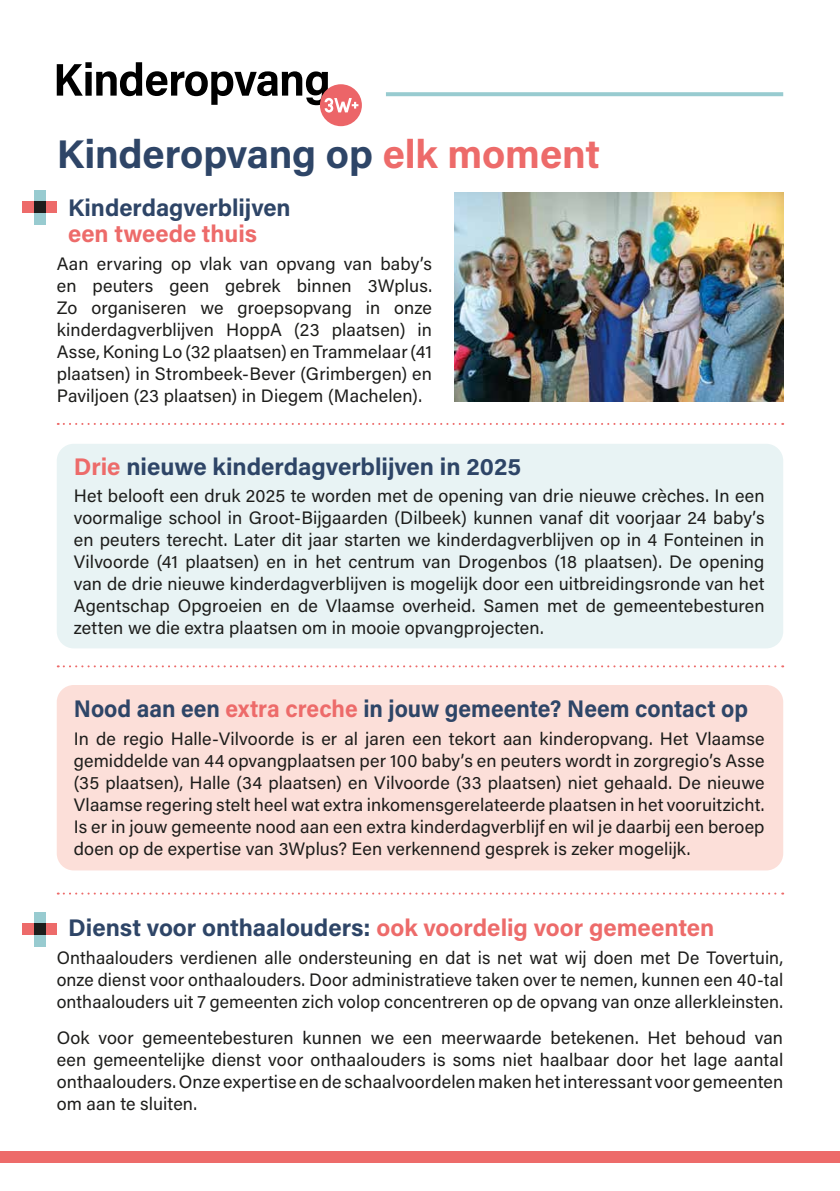
<style>
.page{position:relative;width:840px;height:1191px;background:#fff}
.page>*{position:absolute;margin:0;border:0;box-sizing:border-box;transform-origin:0 0}
.t1{font:700 40px "Acumin Pro";letter-spacing:-.005em;color:#2e4567}
.t2{font:700 24px "Acumin Pro";color:#ed6b6a}
.t3{font:700 24px "Acumin Pro";color:#2e4567}
.t4{font:700 24px "Acumin Pro";color:#2e4567;scale:.95 1}
.t5{font:18px/22px "Acumin Pro";letter-spacing:.005em;color:#1d1d1b;text-align:justify}
.s1{color:#ed6b6a}
.s2{color:#2e4567}
</style>
<div class="page">
<div style="left:57px;top:444px;width:725px;height:204px;background:#e8f3f4;border-radius:17px"></div>
<div style="left:0;top:1151px;width:839px;height:11px;background:#ed6b6a"></div>
<svg style="left:58px;top:423px;width:724px;height:2px"></svg>
<svg style="left:58px;top:665px;width:724px;height:2px"></svg>
<svg style="left:58px;top:892px;width:724px;height:2px"></svg>
<div style="left:320px;top:84px;width:41px;height:42px;background:#ec6568;border-radius:50%"></div>
<svg style="left:57px;top:62px;width:301px;height:51px"></svg>
<div style="left:23px;top:201px;width:34px;height:12px;background:#ed6b6a"></div>
<div style="left:34px;top:190px;width:11px;height:34px;background:#98cbd0"></div>
<div style="left:34px;top:201px;width:11px;height:12px;background:#1d1d1b"></div>
<div style="left:57px;top:685px;width:725px;height:185px;background:#fcdfd9;border-radius:17px"></div>
<div style="left:23px;top:923px;width:34px;height:12px;background:#ed6b6a"></div>
<div style="left:34px;top:912px;width:11px;height:34px;background:#98cbd0"></div>
<div style="left:34px;top:923px;width:11px;height:12px;background:#1d1d1b"></div>
<img style="left:454px;top:192px;width:328px;height:210px">
<svg style="left:386px;top:92px;width:396px;height:4px;background:#9dcdd2"></svg>
<h1 class="t1" style="left:57px;top:126px;width:544px">Kinderopvang op <span class="s1">elk moment</span></h1>
<h2 class="t3" style="left:68px;top:191px;width:224px">Kinderdagverblijven</h2>
<h2 class="t2" style="left:68px;top:217px;width:190px">een tweede thuis</h2>
<p class="t5" style="left:57px;top:252px;width:376px">Aan ervaring op vlak van opvang van baby’s en peuters geen gebrek binnen 3Wplus.<br>Zo organiseren we groepsopvang in onze kinderdagverblijven HoppA (23 plaatsen) in Asse, Koning Lo (32 plaatsen) en Trammelaar (41 plaatsen) in Strombeek-Bever (Grimbergen) en Paviljoen (23 plaatsen) in Diegem (Machelen).</p>
<h2 class="t3" style="left:74px;top:449px;width:449px"><span class="s1">Drie</span> nieuwe kinderdagverblijven in 2025</h2>
<p class="t5" style="left:74px;top:484px;width:692px">Het belooft een druk 2025 te worden met de opening van drie nieuwe crèches. In een voormalige school in Groot-Bijgaarden (Dilbeek) kunnen vanaf dit voorjaar 24 baby’s en peuters terecht. Later dit jaar starten we kinderdagverblijven op in 4 Fonteinen in Vilvoorde (41 plaatsen) en in het centrum van Drogenbos (18 plaatsen). De opening van de drie nieuwe kinderdagverblijven is mogelijk door een uitbreidingsronde van het Agentschap Opgroeien en de Vlaamse overheid. Samen met de gemeentebesturen zetten we die extra plaatsen om in mooie opvangprojecten.</p>
<h2 class="t4" style="left:74px;top:692px;width:711px">Nood aan een <span class="s1">extra creche</span> in jouw gemeente? Neem contact op</h2>
<p class="t5" style="left:74px;top:727px;width:692px">In de regio Halle-Vilvoorde is er al jaren een tekort aan kinderopvang. Het Vlaamse gemiddelde van 44 opvangplaatsen per 100 baby’s en peuters wordt in zorgregio’s Asse (35 plaatsen), Halle (34 plaatsen) en Vilvoorde (33 plaatsen) niet gehaald. De nieuwe Vlaamse regering stelt heel wat extra inkomensgerelateerde plaatsen in het vooruitzicht.<br>Is er in jouw gemeente nood aan een extra kinderdagverblijf en wil je daarbij een beroep doen op de expertise van 3Wplus? Een verkennend gesprek is zeker mogelijk.</p>
<h2 class="t2" style="left:68px;top:911px;width:647px"><span class="s2">Dienst voor onthaalouders:</span> ook voordelig voor gemeenten</h2>
<p class="t5" style="left:57px;top:946px;width:727px">Onthaalouders verdienen alle ondersteuning en dat is net wat wij doen met De Tovertuin, onze dienst voor onthaalouders. Door administratieve taken over te nemen, kunnen een 40-tal onthaalouders uit 7 gemeenten zich volop concentreren op de opvang van onze allerkleinsten.</p>
<p class="t5" style="left:57px;top:1026px;width:727px">Ook voor gemeentebesturen kunnen we een meerwaarde betekenen. Het behoud van een gemeentelijke dienst voor onthaalouders is soms niet haalbaar door het lage aantal onthaalouders. Onze expertise en de schaalvoordelen maken het interessant voor gemeenten om aan te sluiten.</p>
</div>
